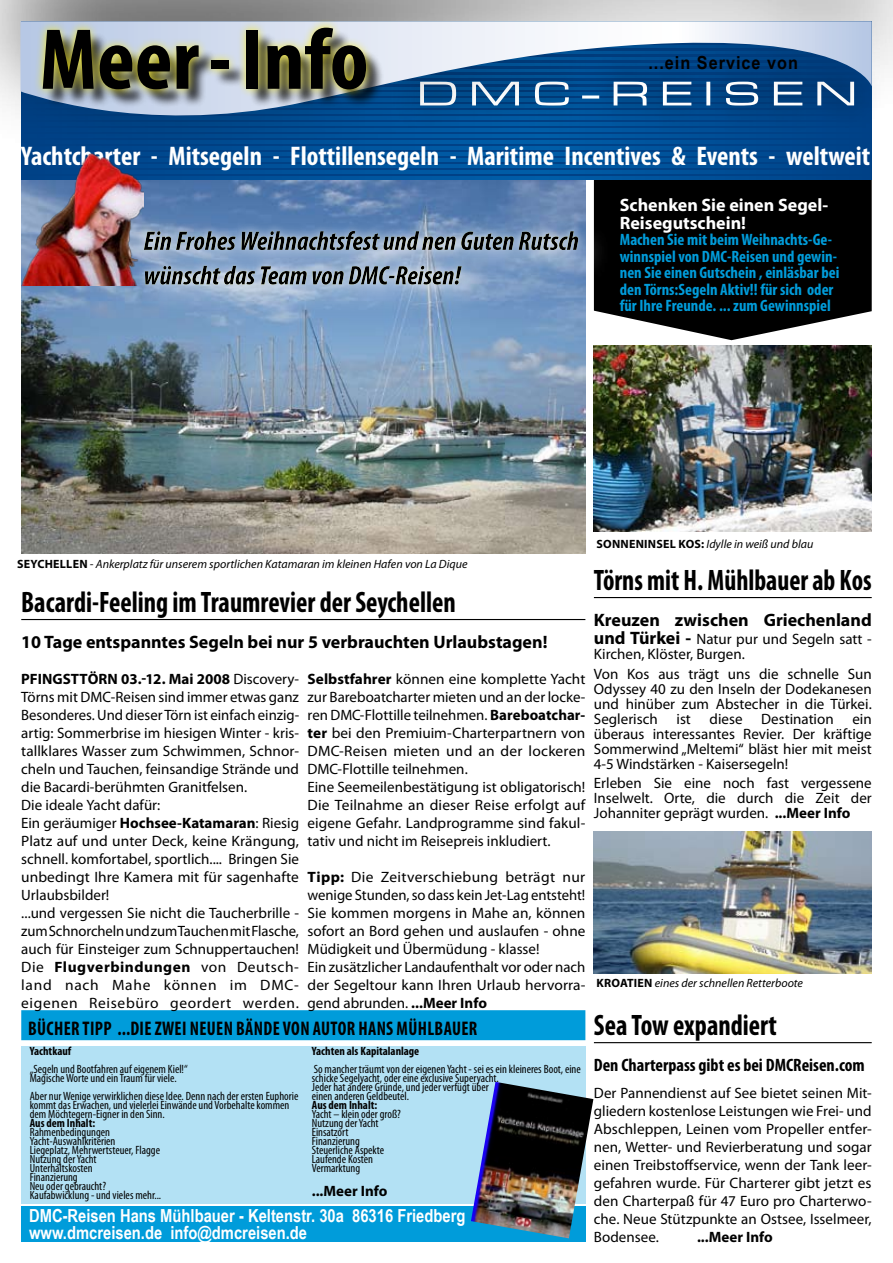
<style>
.page{position:relative;width:893px;height:1263px;background:#fff}
.page>*{position:absolute;margin:0;border:0;box-sizing:border-box;transform-origin:0 0}
.t1{font:700 condensed 87.3px "Myriad Pro";color:#000}
.t2{font:700 condensed 29.7px "Myriad Pro";color:#000;scale:.91 1}
.t3{font:700 condensed 29.7px "Myriad Pro";color:#000;scale:.89 1}
.t4{font:700 condensed 27px "Myriad Pro";color:#fff}
.t5{font:700 condensed 19.8px "Myriad Pro";letter-spacing:.02em;color:#000;scale:.91 1}
.t6{font:700 18px/16.5px "Arial Narrow";color:#fff}
.t7{font:700 18px "Myriad Pro";color:#000}
.t8{font:700 18px/18px "Myriad Pro";color:#fff}
.t9{font:700 condensed 18px "Myriad Pro";color:#000}
.t10{font:700 18px "Arial Narrow";letter-spacing:.05em;color:#000;scale:1.1 1}
.t11{font:700 condensed 16.5px/16.5px "Myriad Pro";color:#009cda}
.t12{font:15px/18px "Myriad Pro";color:#000}
.t13{font:700 15px "Myriad Pro";color:#000}
.t14{font:condensed 12px/9px "Myriad Pro";color:#000}
.t15{font:italic 12px "Myriad Pro";color:#000}
.t16{font:700 condensed 12px "Myriad Pro";color:#000}
.s1{font-weight:700;font-style:normal}
.s2{font-weight:700}
.s3{font-weight:700;font-size:18px}
</style>
<div class="page">
<div style="left:21px;top:1206px;width:564px;height:36px;background:#009cda"></div>
<img style="left:21px;top:189px;width:564px;height:364px">
<svg style="left:594px;top:189px;width:278px;height:147px;background:#111"></svg>
<hr style="left:594px;top:597px;width:278px;height:1px;background:#000">
<hr style="left:594px;top:1042px;width:278px;height:1px;background:#000">
<hr style="left:21px;top:619px;width:564px;height:1px;background:#000">
<div style="left:21px;top:1046px;width:564px;height:157px;background:#b3e1f4"></div>
<div style="left:21px;top:1010px;width:564px;height:30px;background:#009cda"></div>
<img style="left:594px;top:832px;width:278px;height:142px">
<img style="left:594px;top:346px;width:278px;height:185px">
<div style="left:0;top:0;width:893px;height:189px;background:#000;opacity:.75"></div>
<svg style="left:20px;top:21px;width:852px;height:115px"></svg>
<div style="left:45px;top:30px;width:451px;height:127px;background:#000;opacity:.75"></div>
<div style="left:33px;top:18px;width:455px;height:132px;background:#ffed00;opacity:.75"></div>
<div style="left:130px;top:218px;width:624px;height:138px;background:#fff;opacity:.75"></div>
<div style="left:134px;top:221px;width:594px;height:110px;background:#fff;opacity:.75"></div>
<div style="left:138px;top:223px;width:570px;height:85px;background:#ffed00;opacity:.5"></div>
<img style="left:21px;top:153px;width:122px;height:133px">
<img style="left:471px;top:1082px;width:122px;height:156px">
<h1 class="t1" style="left:40px;top:5px;width:330px">Meer - Info</h1>
<p class="t10" style="left:648px;top:49px;width:137px">...ein Service von</p>
<h3 class="t4" style="left:21px;top:139px;width:850px">Yachtcharter - Mitsegeln - Flottillensegeln - Maritime Incentives &amp; Events - weltweit</h3>
<p class="t8" style="left:620px;top:195px;width:210px">Schenken Sie einen Segel-<br>Reisegutschein!</p>
<p class="t11" style="left:620px;top:231px;width:221px">Machen Sie mit beim Weihnachts-Ge&shy;winnspiel von DMC-Reisen und gewin&shy;nen Sie einen Gutschein , einläsbar bei den Törns:Segeln Aktiv!! für sich oder für Ihre Freunde. ... zum Gewinnspiel</p>
<p class="t15" style="left:17px;top:557px;width:452px"><span class="s1">Seychellen</span> - Ankerplatz für unserem sportlichen Katamaran im kleinen Hafen von La Dique</p>
<h2 class="t2" style="left:21px;top:584px;width:479px">Bacardi-Feeling im Traumrevier der Seychellen</h2>
<p class="t7" style="left:21px;top:630px;width:528px">10 Tage entspanntes Segeln bei nur 5 verbrauchten Urlaubstagen!</p>
<p class="t12" style="left:21px;top:670px;width:279px;text-indent:66px"><span class="s2">örn 03.-12. Mai 2008</span> Discovery-Törns mit DMC-Reisen sind immer etwas ganz Besonderes. Und dieser Törn ist einfach einzig&shy;artig: Sommerbrise im hiesigen Winter - kris&shy;tallklares Wasser zum Schwimmen, Schnor&shy;cheln und Tauchen, feinsandige Strände und die Bacardi-berühmten Granitfelsen.<br>Die ideale Yacht dafür:<br>Ein geräumiger <span class="s2">Hochsee-Katamaran</span>: Riesig Platz auf und unter Deck, keine Krängung, schnell. komfortabel, sportlich.... Bringen Sie unbedingt Ihre Kamera mit für sagenhafte Urlaubsbilder!<br>...und vergessen Sie nicht die Taucherbrille - zum Schnorcheln und zum Tauchen mit Flasche, auch für Einsteiger zum Schnuppertauchen!<br>Die <span class="s2">Flugverbindungen</span> von Deutsch&shy;land nach Mahe können im DMC&shy;eigenen Reisebüro geordert werden.</p>
<p class="t13" style="left:21px;top:669px;width:41px">Pfingstt</p>
<p class="t12" style="left:308px;top:670px;width:279px"><span class="s2">Selbstfahrer</span> können eine komplette Yacht zur Bareboatcharter mieten und an der locke&shy;ren DMC-Flottille teilnehmen. <span class="s2">Bareboatchar&shy;ter</span> bei den Premiuim-Charterpartnern von DMC-Reisen mieten und an der lockeren DMC-Flottille teilnehmen.<br>Eine Seemeilenbestätigung ist obligatorisch!<br>Die Teilnahme an dieser Reise erfolgt auf eigene Gefahr. Landprogramme sind fakul&shy;tativ und nicht im Reisepreis inkludiert.</p>
<p class="t12" style="left:308px;top:868px;width:279px"><span class="s2">Tipp:</span> Die Zeitverschiebung beträgt nur wenige Stunden, so dass kein Jet-Lag entsteht!<br>Sie kommen morgens in Mahe an, können sofort an Bord gehen und auslaufen - ohne Müdigkeit und Übermüdung - klasse!<br>Ein zusätzlicher Landaufenthalt vor oder nach der Segeltour kann Ihren Urlaub hervorra&shy;gend abrunden. <span class="s2">...Meer Info</span></p>
<h3 class="t5" style="left:28px;top:1016px;width:491px">Büch er Tipp ...di e zwei neuen Bände von Autor Hans Mühlbauer</h3>
<p class="t16" style="left:30px;top:1043px;width:43px">Yachtkauf</p>
<p class="t14" style="left:30px;top:1064px;width:160px">„Segeln und Bootfahren auf eigenem Kiel!“<br>Magische Worte und ein Traum für viele.</p>
<p class="t14" style="left:30px;top:1091px;width:270px">Aber nur Wenige verwirklichen diese Idee. Denn nach der ersten Euphorie kommt das Erwachen, und vielerlei Einwände und Vorbehalte kommen dem Möchtegern-Eigner in den Sinn.</p>
<p class="t16" style="left:30px;top:1115px;width:67px">Aus dem Inhalt:</p>
<p class="t14" style="left:30px;top:1127px;width:133px">Rahmenbedingungen<br>Yacht-Auswahlkriterien<br>Liegeplatz, Mehrwertsteuer, Flagge<br>Nutzung der Yacht<br>Unterhaltskosten<br>Finanzierung<br>Neu oder gebraucht?<br>Kaufabwicklung - und vieles mehr...</p>
<p class="t16" style="left:312px;top:1043px;width:109px">Yachten als Kapitalanlage</p>
<p class="t14" style="left:312px;top:1064px;width:270px">So mancher träumt von der eigenen Yacht - sei es ein kleineres Boot, eine schicke Segelyacht, oder eine exclusive Superyacht.<br>Jeder hat andere Gründe, und jeder verfügt über<br>einen anderen Geldbeutel.</p>
<p class="t16" style="left:312px;top:1097px;width:67px">Aus dem Inhalt:</p>
<p class="t14" style="left:312px;top:1109px;width:91px">Yacht – klein oder groß?<br>Nutzung der Yacht<br>Einsatzort<br>Finanzierung<br>Steuerliche Aspekte<br>Laufende Kosten<br>Vermarktung</p>
<p class="t13" style="left:312px;top:1181px;width:77px">...Meer Info</p>
<p class="t6" style="left:29px;top:1207px;width:438px">DMC-Reisen Hans Mühlbauer - Keltenstr. 30a 86316 Friedberg www.dmcreisen.de info@dmcreisen.de</p>
<p class="t15" style="left:596px;top:536px;width:218px"><span class="s1">Sonneninsel Kos:</span> Idylle in weiß und blau</p>
<h2 class="t3" style="left:594px;top:562px;width:314px">Törns mit H. Mühlbauer ab Kos</h2>
<p class="t7" style="left:594px;top:608px;width:279px">Kreuzen zwischen Griechenland</p>
<p class="t12" style="left:594px;top:631px;width:279px;line-height:15px"><span class="s3">und Türkei -</span> Natur pur und Segeln satt -<br>Kirchen, Klöster, Burgen.</p>
<p class="t12" style="left:594px;top:666px;width:279px;line-height:15px;text-align:justify">Von Kos aus trägt uns die schnelle Sun Odyssey 40 zu den Inseln der Dodekanesen und hinüber zum Abstecher in die Türkei.<br>Seglerisch ist diese Destination ein überaus interessantes Revier. Der kräftige Sommerwind „Meltemi“ bläst hier mit meist 4-5 Windstärken - Kaisersegeln!</p>
<p class="t12" style="left:594px;top:775px;width:279px;line-height:15px;text-align:justify">Erleben Sie eine noch fast vergessene Inselwelt. Orte, die durch die Zeit der Johanniter geprägt wurden. <span class="s2">...Meer Info</span></p>
<p class="t15" style="left:596px;top:976px;width:208px"><span class="s1">Kroati en</span> eines der schnellen Retterboote</p>
<h2 class="t2" style="left:594px;top:1007px;width:203px">Sea Tow expandiert</h2>
<p class="t9" style="left:594px;top:1054px;width:272px">Den Charterpass gibt es bei DMCReisen.com</p>
<p class="t12" style="left:594px;top:1084px;width:279px;text-align:justify">Der Pannendienst auf See bietet seinen Mit&shy;gliedern kostenlose Leistungen wie Frei- und Abschleppen, Leinen vom Propeller entfer&shy;nen, Wetter- und Revierberatung und sogar einen Treibstoffservice, wenn der Tank leer&shy;gefahren wurde. Für Charterer gibt jetzt es den Charterpaß für 47 Euro pro Charterwo&shy;che. Neue Stützpunkte an Ostsee, Isselmeer, Bodensee.</p>
<p class="t13" style="left:697px;top:1227px;width:77px">...Meer Info</p>
</div>
